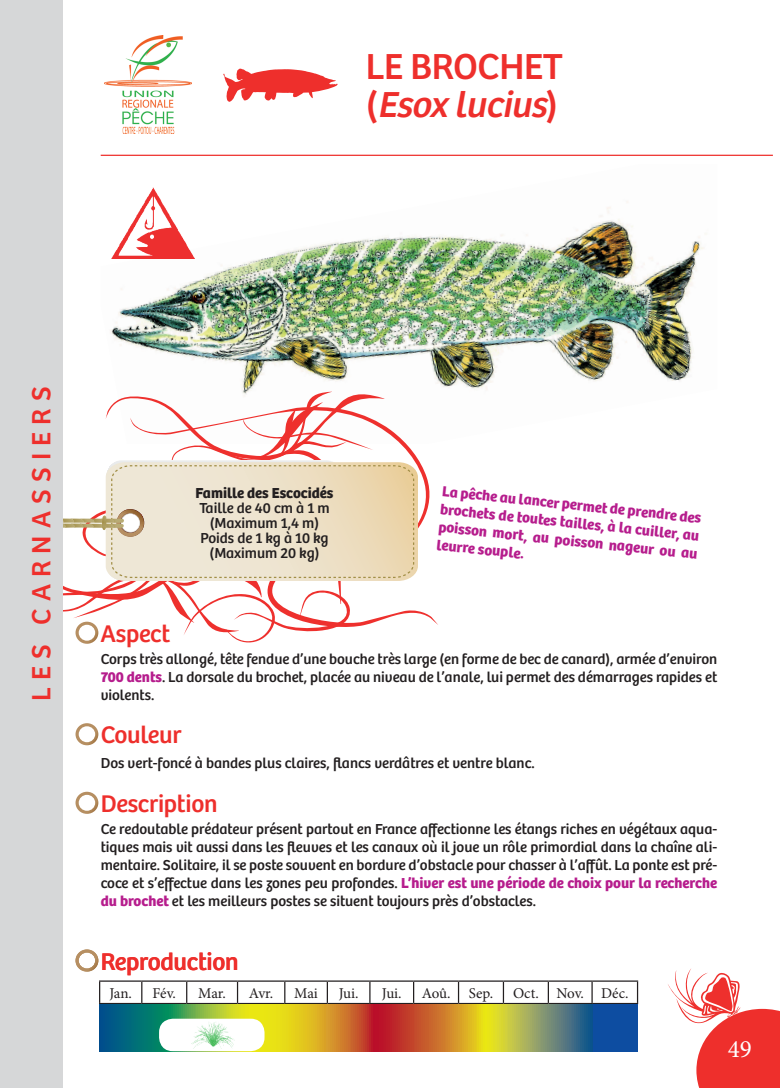
<style>
.page{position:relative;width:780px;height:1088px;background:#fff}
.page>*{position:absolute;margin:0;border:0;box-sizing:border-box;transform-origin:0 0}
.t1{font:37.5px/37.5px "Bree";letter-spacing:-.01em;color:#ee2f2c}
.t2{font:27.38px "Bree";letter-spacing:.26em;color:#ee2f2c}
.t3{font:25px "Bree";letter-spacing:-.01em;color:#ee2f2c}
.t4{font:25px "Minion Pro";color:#fff}
.t5{font:15px/18px "Bree";color:#231f20;text-align:justify}
.t6{font:700 15px/18px "Bree";color:#b61d8d;text-align:justify}
.t7{font:15px "Minion Pro";letter-spacing:-.01em;color:#231f20}
.t8{font:700 15px "Bree";color:#231f20}
.s1{font-style:italic}
.s2{font-weight:700;color:#b61d8d}
</style>
<div class="page">
<img style="left:110px;top:187px;width:596px;height:204px">
<img style="left:104px;top:36px;width:87px;height:97px">
<svg style="left:668px;top:969px;width:112px;height:119px"></svg>
<hr style="left:101px;top:155px;width:671px;height:1px;background:#ee2f2c">
<hr style="left:99px;top:980px;width:43px;height:2px;background:#231f20">
<svg style="left:99px;top:982px;width:1px;height:21px"></svg>
<hr style="left:142px;top:980px;width:45px;height:2px;background:#231f20">
<svg style="left:141px;top:982px;width:1px;height:21px"></svg>
<hr style="left:187px;top:980px;width:50px;height:2px;background:#231f20">
<svg style="left:186px;top:982px;width:1px;height:21px"></svg>
<hr style="left:237px;top:980px;width:48px;height:2px;background:#231f20">
<svg style="left:237px;top:982px;width:1px;height:21px"></svg>
<hr style="left:285px;top:980px;width:42px;height:2px;background:#231f20">
<svg style="left:284px;top:982px;width:1px;height:21px"></svg>
<hr style="left:327px;top:980px;width:43px;height:2px;background:#231f20">
<svg style="left:327px;top:982px;width:1px;height:21px"></svg>
<hr style="left:370px;top:980px;width:43px;height:2px;background:#231f20">
<svg style="left:369px;top:982px;width:1px;height:21px"></svg>
<hr style="left:413px;top:980px;width:45px;height:2px;background:#231f20">
<svg style="left:413px;top:982px;width:1px;height:21px"></svg>
<hr style="left:458px;top:980px;width:45px;height:2px;background:#231f20">
<svg style="left:458px;top:982px;width:1px;height:21px"></svg>
<hr style="left:503px;top:980px;width:45px;height:2px;background:#231f20">
<svg style="left:503px;top:982px;width:1px;height:21px"></svg>
<hr style="left:548px;top:980px;width:44px;height:2px;background:#231f20">
<hr style="left:547px;top:982px;width:2px;height:21px;background:#231f20">
<hr style="left:592px;top:980px;width:46px;height:2px;background:#231f20">
<svg style="left:591px;top:982px;width:1px;height:21px"></svg>
<svg style="left:637px;top:982px;width:1px;height:21px"></svg>
<hr style="left:99px;top:1003px;width:43px;height:1px;background:#231f20">
<hr style="left:142px;top:1003px;width:45px;height:1px;background:#231f20">
<hr style="left:187px;top:1003px;width:50px;height:1px;background:#231f20">
<hr style="left:237px;top:1003px;width:48px;height:1px;background:#231f20">
<hr style="left:285px;top:1003px;width:42px;height:1px;background:#231f20">
<hr style="left:327px;top:1003px;width:43px;height:1px;background:#231f20">
<hr style="left:370px;top:1003px;width:43px;height:1px;background:#231f20">
<hr style="left:413px;top:1003px;width:45px;height:1px;background:#231f20">
<hr style="left:458px;top:1003px;width:45px;height:1px;background:#231f20">
<hr style="left:503px;top:1003px;width:45px;height:1px;background:#231f20">
<hr style="left:548px;top:1003px;width:44px;height:1px;background:#231f20">
<hr style="left:592px;top:1003px;width:46px;height:1px;background:#231f20">
<svg style="left:99px;top:1004px;width:494px;height:47px;background:#9c8b43"></svg>
<div style="left:593px;top:1004px;width:45px;height:47px;background:#0d4da1"></div>
<div style="left:0;top:0;width:63px;height:1088px;background:#d6d7d8"></div>
<svg style="left:223px;top:68px;width:115px;height:34px"></svg>
<img style="left:111px;top:188px;width:83px;height:70px">
<svg style="left:75px;top:949px;width:23px;height:22px"></svg>
<svg style="left:63px;top:391px;width:375px;height:253px"></svg>
<svg style="left:75px;top:723px;width:23px;height:22px"></svg>
<svg style="left:75px;top:792px;width:23px;height:22px"></svg>
<div style="left:159px;top:1019px;width:105px;height:32px;background:#fff;border-radius:14px"></div>
<img style="left:191px;top:1022px;width:43px;height:26px">
<h1 class="t1" style="left:366px;top:49px;width:198px">LE BROCHET ( <span class="s1">Esox lucius</span>)</h1>
<h2 class="t2" style="left:25px;top:701px;width:316px;rotate:-90deg">les carnassiers</h2>
<p class="t8" style="left:195px;top:484px;width:139px">Famille des Escocidés</p>
<p class="t5" style="left:199px;top:500px;width:132px;line-height:15px;text-align:center">Taille de 40 cm à 1 m (Maximum 1,4 m)<br>Poids de 1 kg à 10 kg (Maximum 20 kg)</p>
<p class="t6" style="left:443px;top:482px;width:262px;rotate:6deg">La pêche au lancer permet de prendre des brochets de toutes tailles, à la cuiller, au poisson mort, au poisson nageur ou au leurre souple.</p>
<h3 class="t3" style="left:100px;top:619px;width:71px">Aspect</h3>
<p class="t5" style="left:101px;top:650px;width:618px">Corps très allongé, tête fendue d’une bouche très large (en forme de bec de canard), armée d’environ <span class="s2">700 dents</span>. La dorsale du brochet, placée au niveau de l’anale, lui permet des démarrages rapides et violents.</p>
<h3 class="t3" style="left:101px;top:720px;width:82px">Couleur</h3>
<p class="t5" style="left:101px;top:755px;width:435px">Dos vert-foncé à bandes plus claires, flancs verdâtres et ventre blanc.</p>
<h3 class="t3" style="left:101px;top:789px;width:118px">Description</h3>
<p class="t5" style="left:101px;top:820px;width:618px">Ce redoutable prédateur présent partout en France affectionne les étangs riches en végétaux aqua&shy;tiques mais vit aussi dans les fleuves et les canaux où il joue un rôle primordial dans la chaîne ali&shy;mentaire. Solitaire, il se poste souvent en bordure d’obstacle pour chasser à l’affût. La ponte est pré&shy;coce et s’effectue dans les zones peu profondes. <span class="s2">L’hiver est une période de choix pour la recherche du brochet</span> et les meilleurs postes se situent toujours près d’obstacles.</p>
<h3 class="t3" style="left:101px;top:946px;width:139px">Reproduction</h3>
<p class="t7" style="left:109px;top:983px;width:24px">Jan.</p>
<p class="t7" style="left:152px;top:983px;width:25px">Fév.</p>
<p class="t7" style="left:198px;top:983px;width:29px">Mar.</p>
<p class="t7" style="left:249px;top:983px;width:26px">Avr.</p>
<p class="t7" style="left:294px;top:983px;width:25px">Mai</p>
<p class="t7" style="left:339px;top:983px;width:21px">Jui.</p>
<p class="t7" style="left:382px;top:983px;width:21px">Jui.</p>
<p class="t7" style="left:421px;top:983px;width:73px">Aoû. Sep.</p>
<p class="t7" style="left:513px;top:983px;width:117px">Oct. Nov. Déc.</p>
<h3 class="t4" style="left:727px;top:1032px;width:26px">49</h3>
</div>
